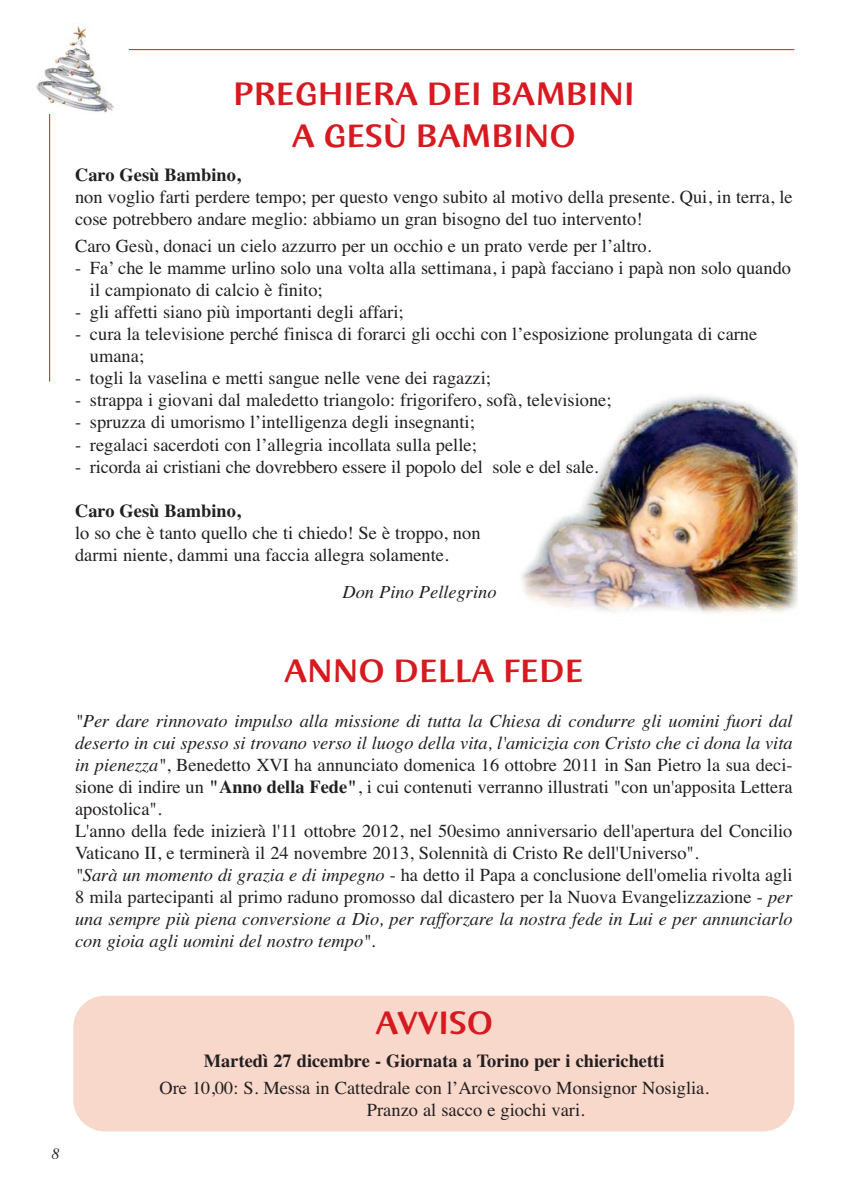
<style>
.page{position:relative;width:844px;height:1191px;background:#fff}
.page>*{position:absolute;margin:0;border:0;box-sizing:border-box;transform-origin:0 0}
.t1{font:500 35px/42px "Humana Sans ITC";color:#d71920;text-align:center}
.t2{font:18.38px/22.1px "Times";color:#231f20}
.t3{font:700 18.38px "Times";color:#231f20}
.t4{font:italic 18.38px "Times";color:#231f20}
.t5{font:italic 15.75px "Times";color:#231f20}
.s1{font-style:italic}
.s2{font-weight:700}
</style>
<div class="page">
<hr style="left:49px;top:93px;width:1px;height:289px;background:#d71920">
<hr style="left:124px;top:49px;width:670px;height:1px;background:#d71920">
<img style="left:36px;top:26px;width:92px;height:88px">
<img style="left:521px;top:395px;width:276px;height:219px">
<div style="left:73px;top:995px;width:721px;height:136px;background:#f8d8ca;border-radius:32px"></div>
<h1 class="t1" style="left:233px;top:75px;width:403px">PREGHIERA DEI BAMBINI<br>A GESÙ BAMBINO</h1>
<p class="t3" style="left:75px;top:168px;width:167px">Caro Gesù Bambino,</p>
<p class="t2" style="left:75px;top:187px;width:719px">non voglio farti perdere tempo; per questo vengo subito al motivo della presente. Qui, in terra, le cose potrebbero andare meglio: abbiamo un gran bisogno del tuo intervento!</p>
<p class="t2" style="left:75px;top:236px;width:577px">Caro Gesù, donaci un cielo azzurro per un occhio e un prato verde per l’altro.</p>
<p class="t2" style="left:90px;top:259px;width:702px;text-indent:-15px">- Fa’ che le mamme urlino solo una volta alla settimana, i papà facciano i papà non solo quando il campionato di calcio è finito;</p>
<p class="t2" style="left:75px;top:303px;width:330px">- gli affetti siano più importanti degli affari;</p>
<p class="t2" style="left:90px;top:325px;width:668px;text-indent:-15px">- cura la televisione perché finisca di forarci gli occhi con l’esposizione prolungata di carne umana;</p>
<p class="t2" style="left:75px;top:369px;width:417px">- togli la vaselina e metti sangue nelle vene dei ragazzi;</p>
<p class="t2" style="left:75px;top:391px;width:538px">- strappa i giovani dal maledetto triangolo: frigorifero, sofà, televisione;</p>
<p class="t2" style="left:75px;top:413px;width:401px">- spruzza di umorismo l’intelligenza degli insegnanti;</p>
<p class="t2" style="left:75px;top:435px;width:403px">- regalaci sacerdoti con l’allegria incollata sulla pelle;</p>
<p class="t2" style="left:75px;top:457px;width:524px">- ricorda ai cristiani che dovrebbero essere il popolo del sole e del sale.</p>
<p class="t3" style="left:75px;top:504px;width:167px">Caro Gesù Bambino,</p>
<p class="t2" style="left:75px;top:523px;width:407px">lo so che è tanto quello che ti chiedo! Se è troppo, non darmi niente, dammi una faccia allegra solamente.</p>
<p class="t4" style="left:342px;top:585px;width:156px">Don Pino Pellegrino</p>
<h1 class="t1" style="left:284px;top:652px;width:301px">ANNO DELLA FEDE</h1>
<p class="t2" style="left:75px;top:711px;width:719px"><span class="s1">"Per dare rinnovato impulso alla missione di tutta la Chiesa di condurre gli uomini fuori dal deserto in cui spesso si trovano verso il luogo della vita, l'amicizia con Cristo che ci dona la vita in pienezza"</span>, Benedetto XVI ha annunciato domenica 16 ottobre 2011 in San Pietro la sua deci&shy;sione di indire un <span class="s2">"Anno della Fede"</span>, i cui contenuti verranno illustrati "con un'apposita Lettera apostolica".<br>L'anno della fede inizierà l'11 ottobre 2012, nel 50esimo anniversario dell'apertura del Concilio Vaticano II, e terminerà il 24 novembre 2013, Solennità di Cristo Re dell'Universo".<br><span class="s1">"Sarà un momento di grazia e di impegno</span> - ha detto il Papa a conclusione dell'omelia rivolta agli 8 mila partecipanti al primo raduno promosso dal dicastero per la Nuova Evangelizzazione - <span class="s1">per una sempre più piena conversione a Dio, per rafforzare la nostra fede in Lui e per annunciarlo con gioia agli uomini del nostro tempo"</span>.</p>
<p class="t5" style="left:51px;top:1147px;width:9px">8</p>
<h1 class="t1" style="left:375px;top:1004px;width:119px">AVVISO</h1>
<p class="t3" style="left:204px;top:1054px;width:462px">Martedì 27 dicembre - Giornata a Torino per i chierichetti</p>
<p class="t2" style="left:367px;top:1078px;width:343px;text-indent:-207px">Ore 10,00: S. Messa in Cattedrale con l’Arcivescovo Monsignor Nosiglia.<br>Pranzo al sacco e giochi vari.</p>
</div>
